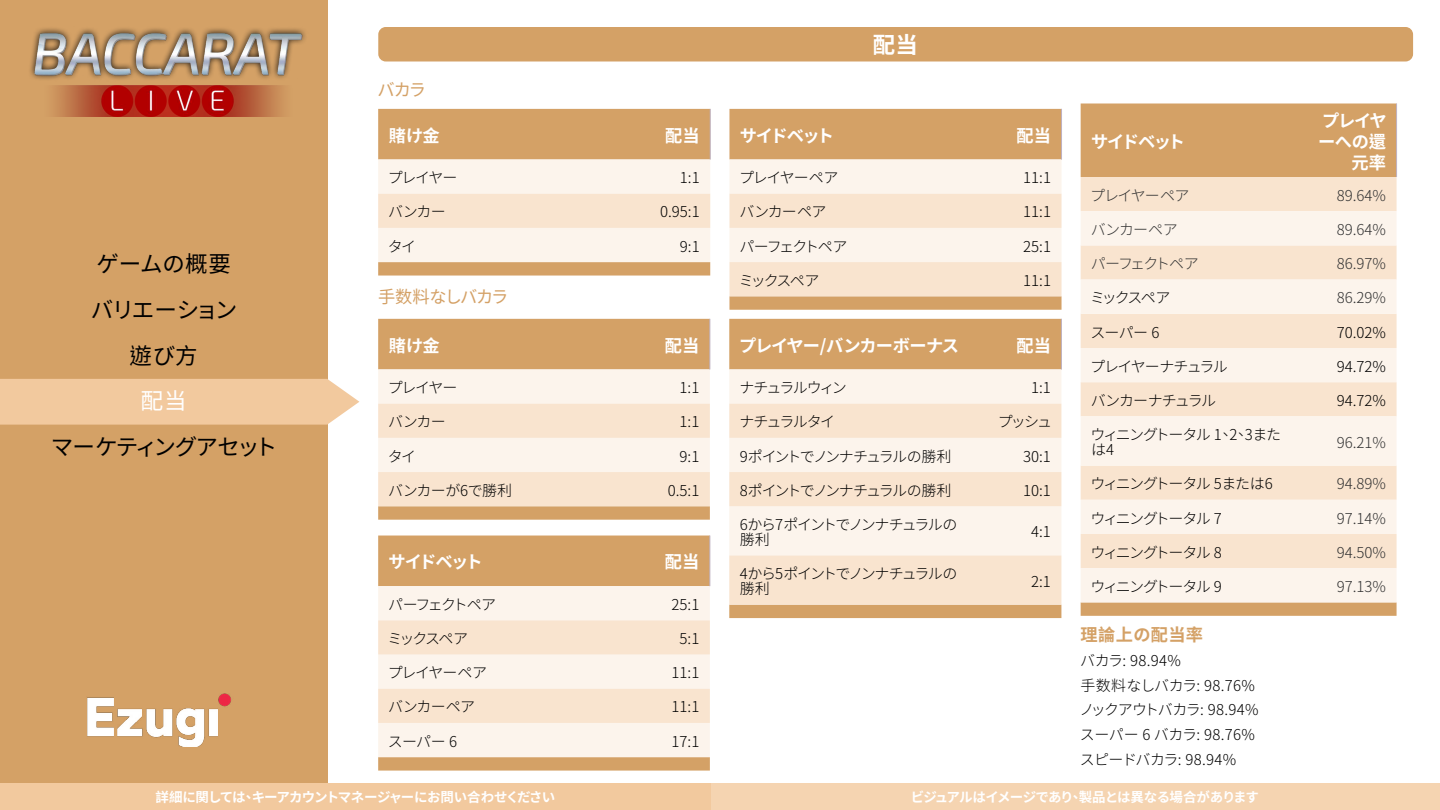
<style>
.page{position:relative;width:1440px;height:810px;background:#fff}
.page>*{position:absolute;margin:0;border:0;box-sizing:border-box;transform-origin:0 0}
.t1{font:22.5px/45.8px "Noto Sans CJ Ktc";letter-spacing:-.01em;color:#000;text-align:center}
.t2{font:22.5px "Noto Sans CJ Ktc";letter-spacing:-.08em;color:#000}
.t3{font:700 22.5px "Noto Sans CJ Ktc";color:#fff}
.t4{font:22.5px "Noto Sans CJ Ktc";color:#fff}
.t5{font:700 17.25px "Noto Sans CJ Ktc";letter-spacing:-.055em;color:#fff}
.t6{font:17.25px "Noto Sans CJ Ktc";letter-spacing:-.06em;color:#d4a166}
.t7{font:700 17.25px/20.7px "Noto Sans CJ Ktc";letter-spacing:-.025em;color:#fff;text-align:right}
.t8{font:700 17.25px "Noto Sans CJ Ktc";letter-spacing:.02em;color:#d4a166}
.t9{font:300 15px/15px "Noto Sans CJ Ktc";letter-spacing:-.08em;color:#000}
.t10{font:300 15px/24.8px "Noto Sans CJ Ktc";letter-spacing:-.03em;color:#000}
.t11{font:300 15px "Noto Sans CJ Ktc";color:#333}
.t12{font:300 15px "Noto Sans CJ Ktc";letter-spacing:-.115em;color:#000}
.t13{font:300 15px "Noto Sans CJ Ktc";letter-spacing:-.11em;color:#000}
.t14{font:300 15px "Noto Sans CJ Ktc";letter-spacing:-.12em;color:#000}
.t15{font:300 15px "Noto Sans CJ Ktc";letter-spacing:-.13em;color:#000}
.t16{font:300 15px "Noto Sans CJ Ktc";letter-spacing:-.12em;color:#333}
.t17{font:300 15px "Noto Sans CJ Ktc";letter-spacing:-.07em;color:#333}
.t18{font:700 13.5px "Noto Sans CJ Ktc";letter-spacing:-.06em;color:#fff}
</style>
<div class="page">
<div style="left:0;top:783px;width:1440px;height:27px;background:#f5d4b1"></div>
<div style="left:0;top:783px;width:711px;height:27px;background:#f2c99e"></div>
<div style="left:0;top:0;width:327px;height:783px;background:#d4a166"></div>
<img style="left:87px;top:693px;width:144px;height:54px">
<img style="left:30px;top:28px;width:275px;height:89px">
<div style="left:378px;top:27px;width:1035px;height:35px;background:#d4a166;border-radius:8px"></div>
<div style="left:729px;top:109px;width:333px;height:201px;background:#d4a166"></div>
<svg style="left:729px;top:160px;width:333px;height:136px;background:#faecdd"></svg>
<hr style="left:1061px;top:109px;width:1px;height:51px;background:#beb1c1">
<div style="left:729px;top:319px;width:332px;height:299px;background:#d4a166"></div>
<div style="left:729px;top:369px;width:332px;height:35px;background:#fcf4ec"></div>
<svg style="left:729px;top:404px;width:332px;height:201px;background:#faeadb"></svg>
<hr style="left:1061px;top:319px;width:1px;height:50px;background:#beb1c1">
<div style="left:378px;top:109px;width:332px;height:167px;background:#d4a166"></div>
<svg style="left:378px;top:160px;width:332px;height:102px;background:#faeee2"></svg>
<hr style="left:710px;top:109px;width:1px;height:51px;background:#beb1c1">
<div style="left:378px;top:319px;width:332px;height:201px;background:#d4a166"></div>
<svg style="left:378px;top:369px;width:332px;height:137px;background:#faebdd"></svg>
<hr style="left:710px;top:319px;width:1px;height:50px;background:#beb1c1">
<div style="left:378px;top:536px;width:332px;height:235px;background:#d4a166"></div>
<div style="left:378px;top:586px;width:332px;height:171px;background:#fcf4ec"></div>
<svg style="left:378px;top:620px;width:332px;height:103px;background:#fae9d8"></svg>
<hr style="left:710px;top:536px;width:1px;height:50px;background:#beb1c1">
<div style="left:1081px;top:104px;width:316px;height:512px;background:#d4a166"></div>
<div style="left:1081px;top:177px;width:316px;height:34px;background:#f9e4cf"></div>
<svg style="left:1081px;top:211px;width:316px;height:391px;background:#faeddf"></svg>
<hr style="left:1396px;top:104px;width:1px;height:73px;background:#beb1c1">
<div style="left:0;top:379px;width:359px;height:46px;background:#f2c99e"></div>
<h1 class="t1" style="left:91px;top:242px;width:148px">ゲームの概要バリエーション遊び方</h1>
<h1 class="t4" style="left:141px;top:388px;width:47px">配当</h1>
<h1 class="t2" style="left:51px;top:434px;width:228px">マーケティングアセット</h1>
<p class="t6" style="left:378px;top:80px;width:50px">バカラ</p>
<p class="t5" style="left:389px;top:126px;width:53px">賭け金</p>
<p class="t5" style="left:665px;top:126px;width:36px">配当</p>
<p class="t9" style="left:388px;top:171px;width:71px">プレイヤー</p>
<p class="t9" style="left:680px;top:171px;width:21px">1:1</p>
<p class="t9" style="left:388px;top:205px;width:59px">バンカー</p>
<p class="t9" style="left:660px;top:205px;width:41px">0.95:1</p>
<p class="t9" style="left:388px;top:239px;width:30px">タイ</p>
<p class="t9" style="left:680px;top:239px;width:21px">9:1</p>
<p class="t6" style="left:378px;top:287px;width:132px">手数料なしバカラ</p>
<p class="t5" style="left:389px;top:336px;width:53px">賭け金</p>
<p class="t5" style="left:665px;top:336px;width:36px">配当</p>
<p class="t9" style="left:388px;top:380px;width:71px">プレイヤー</p>
<p class="t9" style="left:680px;top:380px;width:21px">1:1</p>
<p class="t9" style="left:388px;top:415px;width:59px">バンカー</p>
<p class="t9" style="left:680px;top:415px;width:21px">1:1</p>
<p class="t9" style="left:388px;top:449px;width:30px">タイ</p>
<p class="t9" style="left:680px;top:449px;width:21px">9:1</p>
<p class="t10" style="left:388px;top:478px;width:125px">バンカーが6で勝利</p>
<p class="t9" style="left:668px;top:483px;width:33px">0.5:1</p>
<p class="t5" style="left:389px;top:552px;width:96px">サイドベット</p>
<p class="t5" style="left:665px;top:552px;width:36px">配当</p>
<p class="t14" style="left:388px;top:596px;width:110px">パーフェクトペア</p>
<p class="t9" style="left:672px;top:597px;width:29px">25:1</p>
<p class="t9" style="left:388px;top:631px;width:82px">ミックスペア</p>
<p class="t9" style="left:680px;top:631px;width:21px">5:1</p>
<p class="t9" style="left:388px;top:666px;width:101px">プレイヤーペア</p>
<p class="t9" style="left:672px;top:666px;width:29px">11:1</p>
<p class="t9" style="left:388px;top:700px;width:89px">バンカーペア</p>
<p class="t9" style="left:672px;top:700px;width:29px">11:1</p>
<p class="t9" style="left:388px;top:734px;width:71px">スーパー 6</p>
<p class="t9" style="left:672px;top:734px;width:29px">17:1</p>
<h1 class="t3" style="left:873px;top:32px;width:47px">配当</h1>
<p class="t5" style="left:740px;top:126px;width:96px">サイドベット</p>
<p class="t5" style="left:1017px;top:126px;width:36px">配当</p>
<p class="t9" style="left:739px;top:171px;width:101px">プレイヤーペア</p>
<p class="t9" style="left:1023px;top:171px;width:29px">11:1</p>
<p class="t9" style="left:740px;top:205px;width:89px">バンカーペア</p>
<p class="t9" style="left:1023px;top:205px;width:29px">11:1</p>
<p class="t14" style="left:740px;top:238px;width:110px">パーフェクトペア</p>
<p class="t9" style="left:1023px;top:239px;width:29px">25:1</p>
<p class="t9" style="left:739px;top:273px;width:82px">ミックスペア</p>
<p class="t9" style="left:1023px;top:273px;width:29px">11:1</p>
<p class="t5" style="left:739px;top:336px;width:221px">プレイヤー/バンカーボーナス</p>
<p class="t5" style="left:1016px;top:336px;width:36px">配当</p>
<p class="t15" style="left:739px;top:379px;width:109px">ナチュラルウィン</p>
<p class="t9" style="left:1031px;top:380px;width:21px">1:1</p>
<p class="t12" style="left:739px;top:413px;width:97px">ナチュラルタイ</p>
<p class="t9" style="left:998px;top:415px;width:56px">プッシュ</p>
<p class="t13" style="left:740px;top:448px;width:213px">9ポイントでノンナチュラルの勝利</p>
<p class="t9" style="left:1023px;top:449px;width:29px">30:1</p>
<p class="t13" style="left:740px;top:482px;width:213px">8ポイントでノンナチュラルの勝利</p>
<p class="t9" style="left:1023px;top:483px;width:29px">10:1</p>
<p class="t9" style="left:740px;top:517px;width:219px">6から7ポイントでノンナチュラルの勝利</p>
<p class="t9" style="left:1031px;top:525px;width:21px">4:1</p>
<p class="t9" style="left:740px;top:566px;width:219px">4から5ポイントでノンナチュラルの勝利</p>
<p class="t9" style="left:1031px;top:574px;width:21px">2:1</p>
<p class="t5" style="left:1091px;top:132px;width:96px">サイドベット</p>
<p class="t7" style="left:1318px;top:111px;width:70px">プレイヤーへの還元率</p>
<p class="t17" style="left:1090px;top:187px;width:101px">プレイヤーペア</p>
<p class="t11" style="left:1337px;top:187px;width:51px">89.64%</p>
<p class="t11" style="left:1091px;top:221px;width:89px">バンカーペア</p>
<p class="t11" style="left:1337px;top:221px;width:51px">89.64%</p>
<p class="t16" style="left:1091px;top:255px;width:110px">パーフェクトペア</p>
<p class="t11" style="left:1337px;top:255px;width:51px">86.97%</p>
<p class="t9" style="left:1090px;top:291px;width:82px">ミックスペア</p>
<p class="t11" style="left:1337px;top:289px;width:51px">86.29%</p>
<p class="t9" style="left:1090px;top:325px;width:71px">スーパー 6</p>
<p class="t9" style="left:1337px;top:325px;width:51px">70.02%</p>
<p class="t9" style="left:1090px;top:359px;width:139px">プレイヤーナチュラル</p>
<p class="t9" style="left:1337px;top:359px;width:51px">94.72%</p>
<p class="t9" style="left:1091px;top:393px;width:127px">バンカーナチュラル</p>
<p class="t9" style="left:1337px;top:393px;width:51px">94.72%</p>
<p class="t9" style="left:1091px;top:427px;width:192px">ウィニングトータル 1、2、3または4</p>
<p class="t11" style="left:1337px;top:434px;width:51px">96.21%</p>
<p class="t9" style="left:1091px;top:477px;width:184px">ウィニングトータル 5または6</p>
<p class="t11" style="left:1337px;top:475px;width:51px">94.89%</p>
<p class="t12" style="left:1091px;top:510px;width:133px">ウィニングトータル 7</p>
<p class="t11" style="left:1337px;top:510px;width:51px">97.14%</p>
<p class="t12" style="left:1091px;top:544px;width:133px">ウィニングトータル 8</p>
<p class="t11" style="left:1337px;top:544px;width:51px">94.50%</p>
<p class="t12" style="left:1091px;top:578px;width:133px">ウィニングトータル 9</p>
<p class="t11" style="left:1337px;top:578px;width:51px">97.13%</p>
<p class="t8" style="left:1081px;top:625px;width:124px">理論上の配当率</p>
<p class="t10" style="left:1080px;top:648px;width:181px">バカラ: 98.94%<br>手数料なしバカラ: 98.76%ノックアウトバカラ: 98.94%スーパー 6 バカラ: 98.76%スピードバカラ: 98.94%</p>
<p class="t18" style="left:156px;top:789px;width:401px">詳細に関しては、キーアカウントマネージャーにお問い合わせください</p>
<p class="t18" style="left:911px;top:789px;width:350px">ビジュアルはイメージであり、製品とは異なる場合があります</p>
</div>
